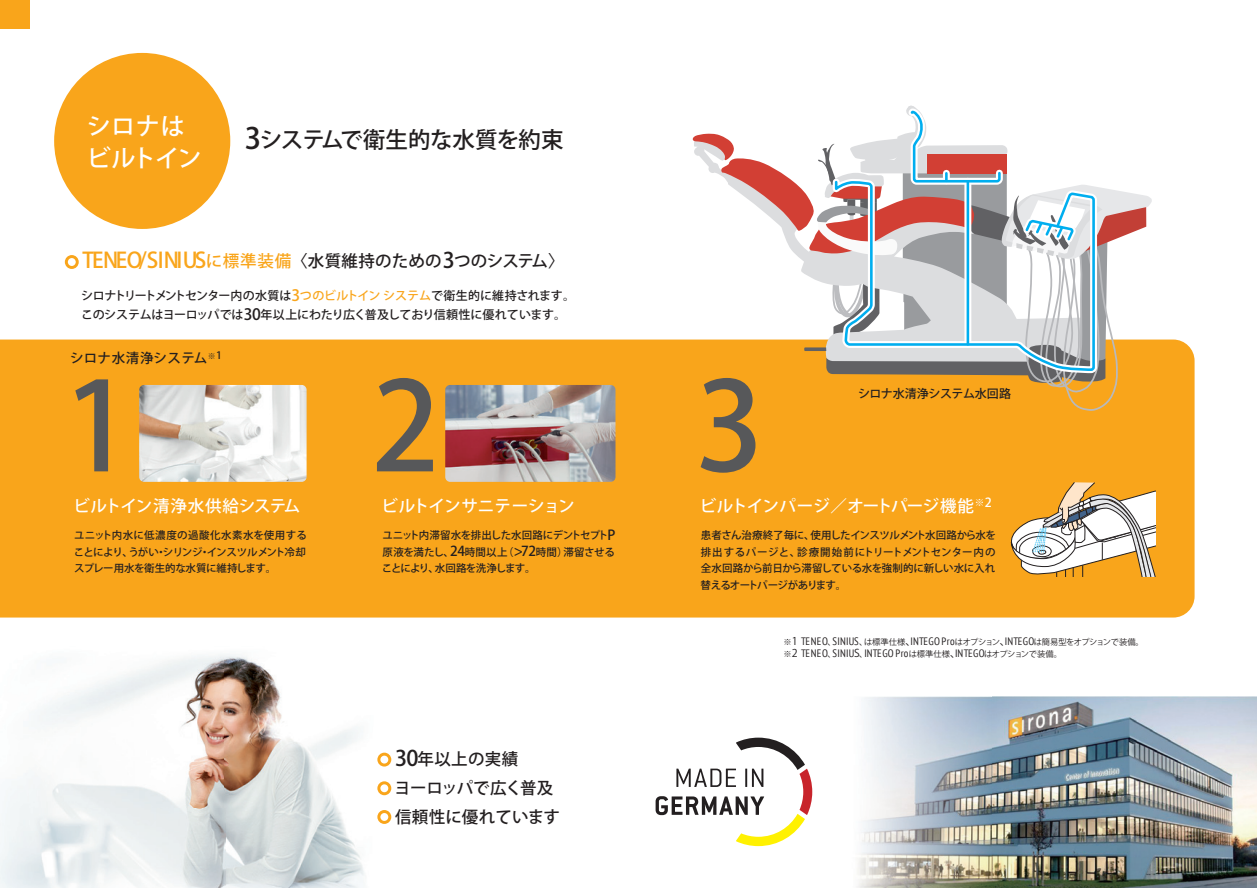
<style>
.page{position:relative;width:1257px;height:888px;background:#fff}
.page>*{position:absolute;margin:0;border:0;box-sizing:border-box;transform-origin:0 0}
.t1{font:500 122.1px "Koz Go Pr 6 N";color:#57585a}
.t2{font:500 24px/31.5px "Koz Go Pr 6 N";letter-spacing:.015em;color:#fff}
.t3{font:500 22.5px "Koz Go Pr 6 N";letter-spacing:-.02em;color:#231f20}
.t4{font:500 16.5px/28.8px "Koz Go Pr 6 N";letter-spacing:.01em;color:#231f20}
.t5{font:500 16.5px "Koz Go Pr 6 N";letter-spacing:-.015em;color:#fff}
.t6{font:500 16.5px "Koz Go Pr 6 N";letter-spacing:-.04em;color:#fff}
.t7{font:500 13.5px "Koz Go Pr 6 N";letter-spacing:.025em;color:#231f20}
.t8{font:500 12px/19.5px "Koz Go Pr 6 N";letter-spacing:-.02em;color:#231f20}
.t9{font:condensed 10.8px "PT Sans";letter-spacing:.025em;color:#231f20}
.t10{font:500 10.5px/16.5px "Koz Go Pr 6 N";letter-spacing:-.045em;color:#231f20;text-align:justify}
.t11{font:8.25px "Koz Go Pr 6 N";letter-spacing:-.05em;color:#231f20}
.s1{font-size:29.25px}
.s2{font-size:21.45px;color:#f9a51b}
.s3{color:#f9a51b}
.s4{font-size:21.45px}
.s5{font-size:15.6px;color:#f9a51b}
.s6{font-size:15.6px}
.s7{font-size:13.65px}
.s8{font-size:10.8px}
.s9{font-family:"PT Sans";font-stretch:condensed;font-size:10.8px}
.s10{font-weight:500}
.s11{font-family:"Koz Go Pr 6 N";font-stretch:normal;font-size:8.25px}
.s12{font-family:"Koz Go Pr 6 N";font-stretch:normal}
</style>
<div class="page">
<div style="left:0;top:340px;width:1194px;height:278px;background:#f9a51b"></div>
<div style="left:54px;top:53px;width:176px;height:176px;background:#f9a51b;border-radius:50%"></div>
<img style="left:753px;top:696px;width:503px;height:192px">
<img style="left:0;top:654px;width:364px;height:234px">
<svg style="left:692px;top:105px;width:459px;height:306px"></svg>
<img style="left:139px;top:385px;width:167px;height:97px">
<img style="left:445px;top:385px;width:170px;height:97px">
<svg style="left:65px;top:255px;width:14px;height:14px"></svg>
<svg style="left:655px;top:738px;width:157px;height:108px"></svg>
<svg style="left:377px;top:753px;width:14px;height:14px"></svg>
<svg style="left:377px;top:781px;width:14px;height:14px"></svg>
<svg style="left:377px;top:810px;width:14px;height:14px"></svg>
<svg style="left:1008px;top:482px;width:147px;height:95px"></svg>
<div style="left:0;top:0;width:29px;height:28px;background:#f9a51b"></div>
<h2 class="t2" style="left:87px;top:111px;width:116px">シロナはビルトイン</h2>
<h3 class="t3" style="left:245px;top:127px;width:320px"><span class="s1">3</span>システムで衛生的な水質を約束</h3>
<h3 class="t4" style="left:83px;top:247px;width:483px"><span class="s2">TENEO/SINIUS</span><span class="s3">に標準装備</span>〈水質維持のための<span class="s4">3</span>つのシステム〉</h3>
<p class="t8" style="left:81px;top:286px;width:495px">シロナトリートメントセンター内の水質は<span class="s5">3</span><span class="s3">つのビルトインシステム</span>で衛生的に維持されます。このシステムはヨーロッパでは<span class="s6">30</span>年以上にわたり広く普及しており信頼性に優れています。</p>
<p class="t7" style="left:70px;top:350px;width:153px">シロナ水清浄システム<sup>※</sup><sup>1</sup></p>
<h1 class="t1" style="left:63px;top:358px;width:70px">1</h1>
<h1 class="t1" style="left:371px;top:358px;width:70px">2</h1>
<h1 class="t1" style="left:695px;top:358px;width:70px">3</h1>
<h3 class="t5" style="left:73px;top:497px;width:228px">ビルトイン清浄水供給システム</h3>
<h3 class="t5" style="left:381px;top:497px;width:194px">ビルトインサニテーション</h3>
<h3 class="t6" style="left:699px;top:497px;width:293px">ビルトインパージ／オートパージ機能<sup>※</sup><sup>2</sup></h3>
<p class="t8" style="left:858px;top:384px;width:154px">シロナ水清浄システム水回路</p>
<p class="t10" style="left:74px;top:527px;width:234px">ユニット内水に低濃度の過酸化水素水を使用することにより、うがい・シリンジ・インスツルメント冷却スプレー用水を衛生的な水質に維持します。</p>
<p class="t10" style="left:382px;top:527px;width:235px">ユニット内滞留水を排出した水回路にデントセプト<span class="s7">P</span>原液を満たし、<span class="s7">24</span>時間以上（<span class="s7">&gt;72</span>時間）滞留させることにより、水回路を洗浄します。</p>
<p class="t10" style="left:700px;top:527px;width:297px">患者さん治療終了毎に、使用したインスツルメント水回路から水を排出するパージと、診療開始前にトリートメントセンター内の全水回路から前日から滞留している水を強制的に新しい水に入れ替えるオートパージがあります。</p>
<h3 class="t4" style="left:394px;top:745px;width:167px"><span class="s4">30</span>年以上の実績<br>ヨーロッパで広く普及信頼性に優れています</h3>
<p class="t11" style="left:783px;top:637px;width:362px">※<span class="s8">1</span> <span class="s9">TENEO</span>、<span class="s9">SINIUS</span>、は標準仕様<span class="s8">、</span><span class="s9">INTEGO Pro</span>はオプション<span class="s8">、</span><span class="s9">INTEGO</span>は簡易型をオプションで装備<span class="s10">。</span></p>
<p class="t9" style="left:783px;top:646px;width:280px"><span class="s11">※</span><span class="s12">2</span> TENEO<span class="s11">、</span>SINIU<span class="s12">S</span><span class="s11">、</span>INTEGO Pro<span class="s11">は標準仕様</span><span class="s12">、</span>INTEGO<span class="s11">はオプションで装備。</span></p>
</div>
